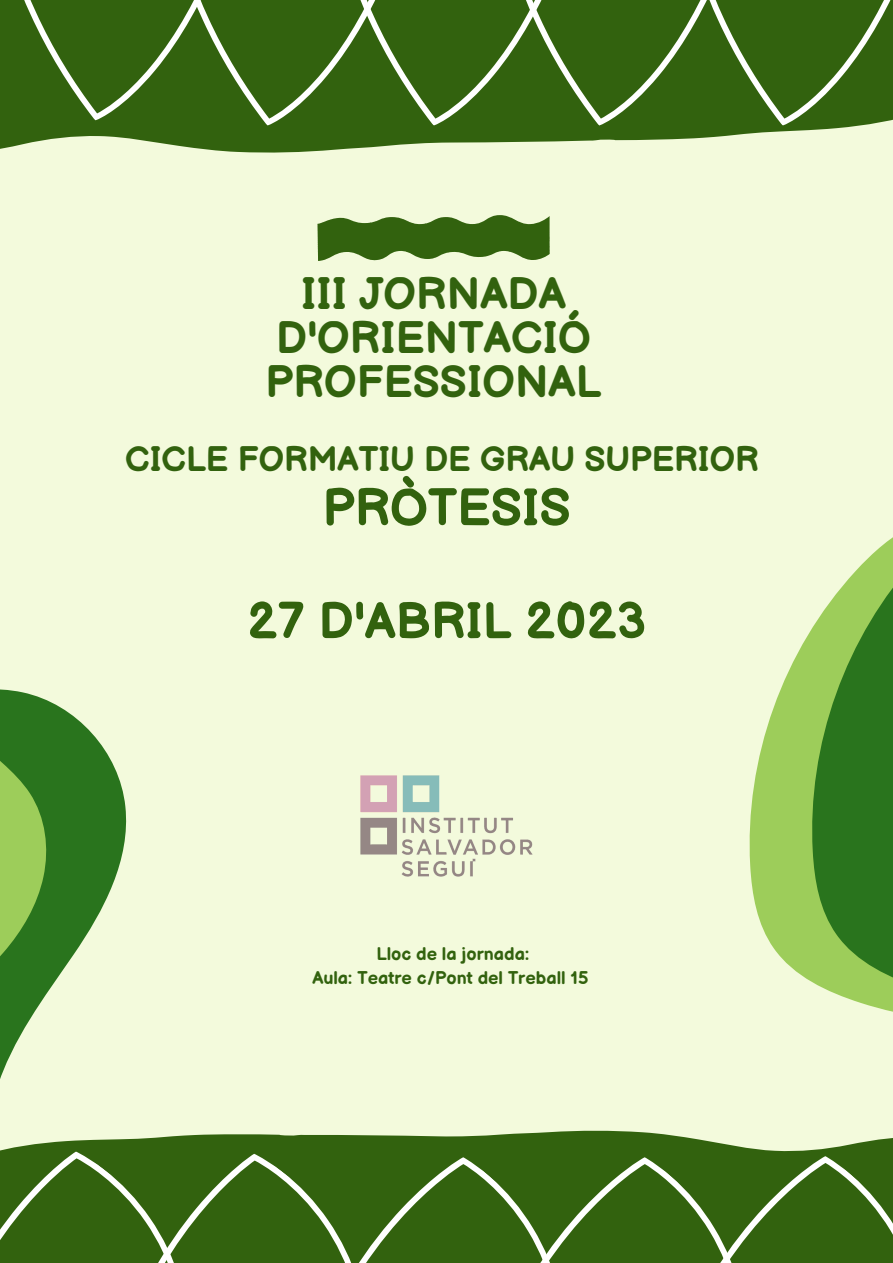
<style>
.page{position:relative;width:893px;height:1263px;background:#f3fadc}
.page>*{position:absolute;margin:0;border:0;box-sizing:border-box;transform-origin:0 0}
.t1{font:700 51.38px "Balsamiq Sans";color:#32620e}
.t2{font:700 50.25px "Balsamiq Sans";color:#32620e}
.t3{font:700 44.4px/43.9px "Balsamiq Sans";letter-spacing:.005em;color:#32620e;text-align:center}
.t4{font:700 34.58px "Balsamiq Sans";color:#32620e}
.t5{font:700 18px/24.8px "Balsamiq Sans";color:#32620e;text-align:center}
</style>
<div class="page">
<svg style="left:0;top:689px;width:127px;height:390px;fill:#2e771f"></svg>
<svg style="left:317px;top:215px;width:232px;height:46px"></svg>
<img style="left:360px;top:775px;width:173px;height:102px">
<svg style="left:0;top:1134px;width:304px;height:129px;background:#467225"></svg>
<svg style="left:301px;top:1135px;width:181px;height:128px;background:#406d1e"></svg>
<svg style="left:482px;top:1134px;width:411px;height:129px;background:#497328"></svg>
<svg style="left:0;top:137px;width:713px;height:16px"></svg>
<svg style="left:0;top:0;width:166px;height:137px;background:#3e6b1c"></svg>
<svg style="left:166px;top:0;width:166px;height:137px;background:#416d1f"></svg>
<svg style="left:332px;top:0;width:183px;height:137px;background:#416d20"></svg>
<svg style="left:515px;top:0;width:378px;height:137px;background:#457124"></svg>
<svg style="left:749px;top:637px;width:58px;height:342px;fill:#9dcd5a"></svg>
<svg style="left:807px;top:537px;width:86px;height:475px;background:#68a148"></svg>
<h3 class="t3" style="left:265px;top:273px;width:337px">III JORNADA<br>D'ORIENTACIÓ<br>PROFESSIONAL</h3>
<h3 class="t4" style="left:125px;top:439px;width:635px">CICLE FORMATIU DE GRAU SUPERIOR</h3>
<h1 class="t1" style="left:323px;top:479px;width:249px">PRÒTESIS</h1>
<h2 class="t2" style="left:247px;top:593px;width:400px">27 D'ABRIL 2023</h2>
<p class="t5" style="left:312px;top:942px;width:278px">Lloc de la jornada:<br>Aula: Teatre c/Pont del Treball 15</p>
</div>
